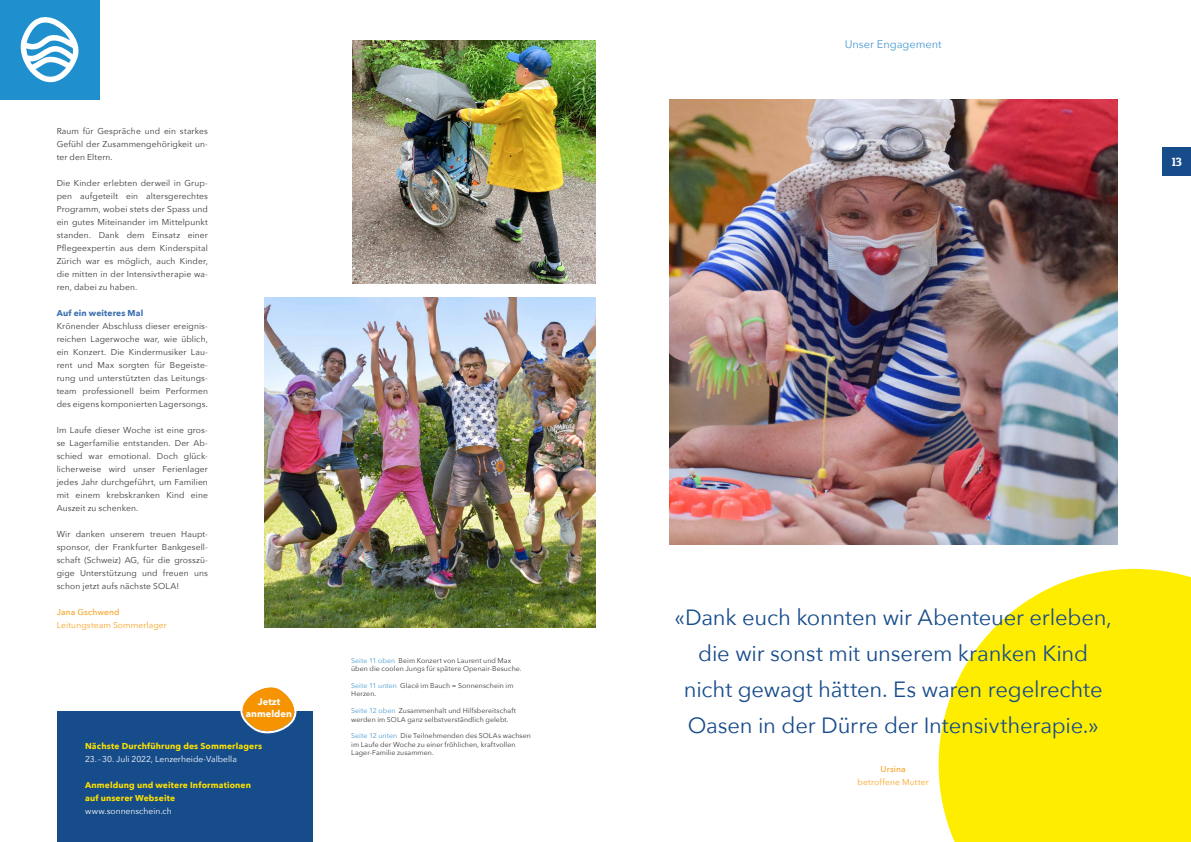
<style>
.page{position:relative;width:1191px;height:842px;background:#fff}
.page>*{position:absolute;margin:0;border:0;box-sizing:border-box;transform-origin:0 0}
.t1{font:22px/36px "Avenir Next";letter-spacing:-.01em;color:#174c8b;text-align:center}
.t2{font:12px "Patua One";color:#fff}
.t3{font:11px "Avenir Next";color:#4999d1}
.t4{font:700 9.4px/12.1px "Avenir Next";color:#fff;text-align:center}
.t5{font:8.5px/13px "Avenir Next";letter-spacing:.01em;color:#383937;text-align:justify}
.t6{font:700 8.5px/13px "Avenir Next";letter-spacing:.015em;color:#fde101}
.t7{font:8.5px "Avenir Next";color:#fff}
.t8{font:8.5px "Avenir Next";letter-spacing:.01em;color:#f6a424}
.t9{font:500 8.5px "Avenir Next";letter-spacing:.015em;color:#f6a424}
.t10{font:700 8.5px "Avenir Next";letter-spacing:.015em;color:#3c6fb1}
.t11{font:7px/8.4px "Avenir Next";letter-spacing:.01em;color:#383937}
.s1{color:#4999d1}
</style>
<div class="page">
<svg style="left:938px;top:569px;width:253px;height:273px;background:#ffef20"></svg>
<div style="left:1162px;top:147px;width:29px;height:29px;background:#174c8b"></div>
<img style="left:352px;top:40px;width:243px;height:243px">
<img style="left:265px;top:297px;width:330px;height:331px">
<div style="left:57px;top:712px;width:255px;height:130px;background:#174c8b"></div>
<div style="left:0;top:0;width:99px;height:99px;background:#1f90cd"></div>
<svg style="left:21px;top:17px;width:57px;height:65px"></svg>
<svg style="left:239px;top:687px;width:59px;height:46px"></svg>
<img style="left:669px;top:99px;width:448px;height:445px">
<p class="t5" style="left:57px;top:124px;width:153px">Raum für Gespräche und ein starkes Gefühl der Zusammengehörigkeit un&shy;ter den Eltern.</p>
<p class="t5" style="left:57px;top:176px;width:153px">Die Kinder erlebten derweil in Grup&shy;pen aufgeteilt ein altersgerechtes Programm, wobei stets der Spass und ein gutes Miteinander im Mittelpunkt standen. Dank dem Einsatz einer Pflegeexpertin aus dem Kinderspital Zürich war es möglich, auch Kinder, die mitten in der Intensivtherapie wa&shy;ren, dabei zu haben.</p>
<p class="t10" style="left:57px;top:305px;width:88px">Auf ein weiteres Mal</p>
<p class="t5" style="left:57px;top:319px;width:153px">Krönender Abschluss dieser ereignis&shy;reichen Lagerwoche war, wie üblich, ein Konzert. Die Kindermusiker Lau&shy;rent und Max sorgten für Begeiste&shy;rung und unterstützten das Leitungs&shy;team professionell beim Performen des eigens komponierten Lagersongs.</p>
<p class="t5" style="left:57px;top:423px;width:153px">Im Laufe dieser Woche ist eine gros&shy;se Lagerfamilie entstanden. Der Ab&shy;schied war emotional. Doch glück&shy;licherweise wird unser Ferienlager jedes Jahr durchgeführt, um Familien mit einem krebskranken Kind eine Auszeit zu schenken.</p>
<p class="t5" style="left:57px;top:527px;width:153px">Wir danken unserem treuen Haupt&shy;sponsor, der Frankfurter Bankgesell&shy;schaft (Schweiz) AG, für die grosszü&shy;gige Unterstützung und freuen uns schon jetzt aufs nächste SOLA!</p>
<p class="t9" style="left:57px;top:604px;width:64px">Jana Gschwend</p>
<p class="t8" style="left:57px;top:617px;width:112px">Leitungsteam Sommerlager</p>
<p class="t4" style="left:246px;top:695px;width:47px">Jetzt anmelden</p>
<p class="t6" style="left:85px;top:739px;width:178px">Nächste Durchführung des Sommerlagers</p>
<p class="t7" style="left:85px;top:751px;width:153px">23.–30. Juli 2022, Lenzerheide-Valbella</p>
<p class="t6" style="left:85px;top:778px;width:167px">Anmeldung und weitere Informationen auf unserer Webseite</p>
<p class="t7" style="left:85px;top:803px;width:88px">www.sonnenschein.ch</p>
<p class="t11" style="left:351px;top:656px;width:172px"><span class="s1">Seite 11 oben</span> Beim Konzert von Laurent und Max üben die coolen Jungs für spätere Openair-Besuche.</p>
<p class="t11" style="left:351px;top:681px;width:164px"><span class="s1">Seite 11 unten</span> Glacé im Bauch = Sonnenschein im<br>Herzen.</p>
<p class="t11" style="left:351px;top:706px;width:166px"><span class="s1">Seite 12 oben</span> Zusammenhalt und Hilfsbereitschaft werden im SOLA ganz selbstverständlich gelebt.</p>
<p class="t11" style="left:351px;top:731px;width:181px"><span class="s1">Seite 12 unten</span> Die Teilnehmenden des SOLAs wachsen im Laufe der Woche zu einer fröhlichen, kraftvollen<br>Lager-Familie zusammen.</p>
<p class="t3" style="left:844px;top:35px;width:98px">Unser Engagement</p>
<h2 class="t2" style="left:1171px;top:154px;width:12px">13</h2>
<h1 class="t1" style="left:674px;top:598px;width:439px">«Dank euch konnten wir Abenteuer erleben, die wir sonst mit unserem kranken Kind nicht gewagt hätten. Es waren regelrechte Oasen in der Dürre der Intensivtherapie.»</h1>
<p class="t9" style="left:880px;top:762px;width:27px">Ursina</p>
<p class="t8" style="left:857px;top:775px;width:73px">betroffene Mutter</p>
</div>
